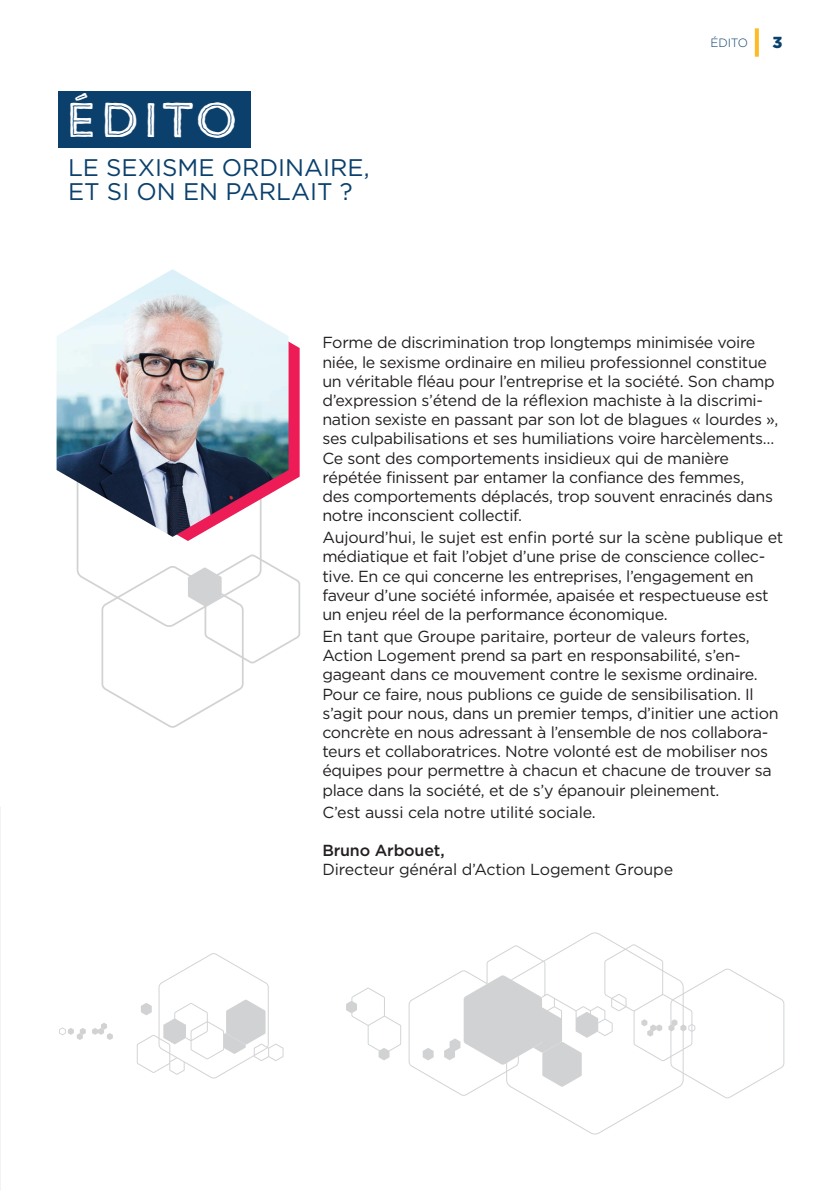
<style>
.page{position:relative;width:840px;height:1191px;background:#fff}
.page>*{position:absolute;margin:0;border:0;box-sizing:border-box;transform-origin:0 0}
.t1{font:48px "Trend HM Sans Five";color:#fff}
.t2{font:24px "Gotham";color:#0b406d}
.t3{font:16px/19.2px "Gotham";letter-spacing:-.02em;color:#231f20}
.t4{font:500 16px "Gotham";letter-spacing:-.01em;color:#231f20}
.t5{font:900 16px "Gotham";color:#0b406d}
.t6{font:300 12px "Gotham";letter-spacing:-.01em;color:#0b406d}
</style>
<div class="page">
<svg style="left:754px;top:28px;width:4px;height:29px"></svg>
<svg style="left:288px;top:336px;width:11px;height:78px"></svg>
<img style="left:57px;top:269px;width:231px;height:212px">
<svg style="left:76px;top:414px;width:225px;height:314px"></svg>
<div style="left:58px;top:91px;width:193px;height:56px;background:#0b406d"></div>
<svg style="left:408px;top:932px;width:375px;height:202px"></svg>
<svg style="left:346px;top:987px;width:55px;height:73px"></svg>
<svg style="left:444px;top:975px;width:154px;height:111px"></svg>
<svg style="left:422px;top:1047px;width:11px;height:13px"></svg>
<svg style="left:137px;top:953px;width:146px;height:125px"></svg>
<svg style="left:668px;top:1019px;width:27px;height:12px"></svg>
<svg style="left:641px;top:1019px;width:20px;height:17px"></svg>
<svg style="left:59px;top:1027px;width:27px;height:13px"></svg>
<svg style="left:92px;top:1023px;width:21px;height:17px"></svg>
<p class="t1" style="left:64px;top:89px;width:177px">ÉDITO</p>
<p class="t2" style="left:68px;top:154px;width:303px">LE SEXISME ORDINAIRE,</p>
<p class="t2" style="left:68px;top:178px;width:286px">ET SI ON EN PARLAIT ?</p>
<p class="t6" style="left:710px;top:36px;width:39px">ÉDITO</p>
<p class="t5" style="left:771px;top:33px;width:11px">3</p>
<p class="t3" style="left:322px;top:333px;width:457px">Forme de discrimination trop longtemps minimisée voire niée, le sexisme ordinaire en milieu professionnel constitue un véritable fléau pour l’entreprise et la société. Son champ d’expression s’étend de la réflexion machiste à la discrimi&shy;nation sexiste en passant par son lot de blagues « lourdes », ses culpabilisations et ses humiliations voire harcèlements… Ce sont des comportements insidieux qui de manière répétée finissent par entamer la confiance des femmes,<br>des comportements déplacés, trop souvent enracinés dans notre inconscient collectif.</p>
<p class="t3" style="left:322px;top:527px;width:462px">Aujourd’hui, le sujet est enfin porté sur la scène publique et médiatique et fait l’objet d’une prise de conscience collec&shy;tive. En ce qui concerne les entreprises, l’engagement en faveur d’une société informée, apaisée et respectueuse est un enjeu réel de la performance économique.</p>
<p class="t3" style="left:322px;top:626px;width:428px">En tant que Groupe paritaire, porteur de valeurs fortes,</p>
<p class="t3" style="left:322px;top:645px;width:457px">Action Logement prend sa part en responsabilité, s’en&shy;gageant dans ce mouvement contre le sexisme ordinaire.<br>Pour ce faire, nous publions ce guide de sensibilisation. Il s’agit pour nous, dans un premier temps, d’initier une action concrète en nous adressant à l’ensemble de nos collabora&shy;teurs et collaboratrices. Notre volonté est de mobiliser nos équipes pour permettre à chacun et chacune de trouver sa place dans la société, et de s’y épanouir pleinement.</p>
<p class="t3" style="left:322px;top:802px;width:275px">C’est aussi cela notre utilité sociale.</p>
<p class="t4" style="left:322px;top:841px;width:124px">Bruno Arbouet,</p>
<p class="t3" style="left:322px;top:859px;width:352px">Directeur général d’Action Logement Groupe</p>
</div>
